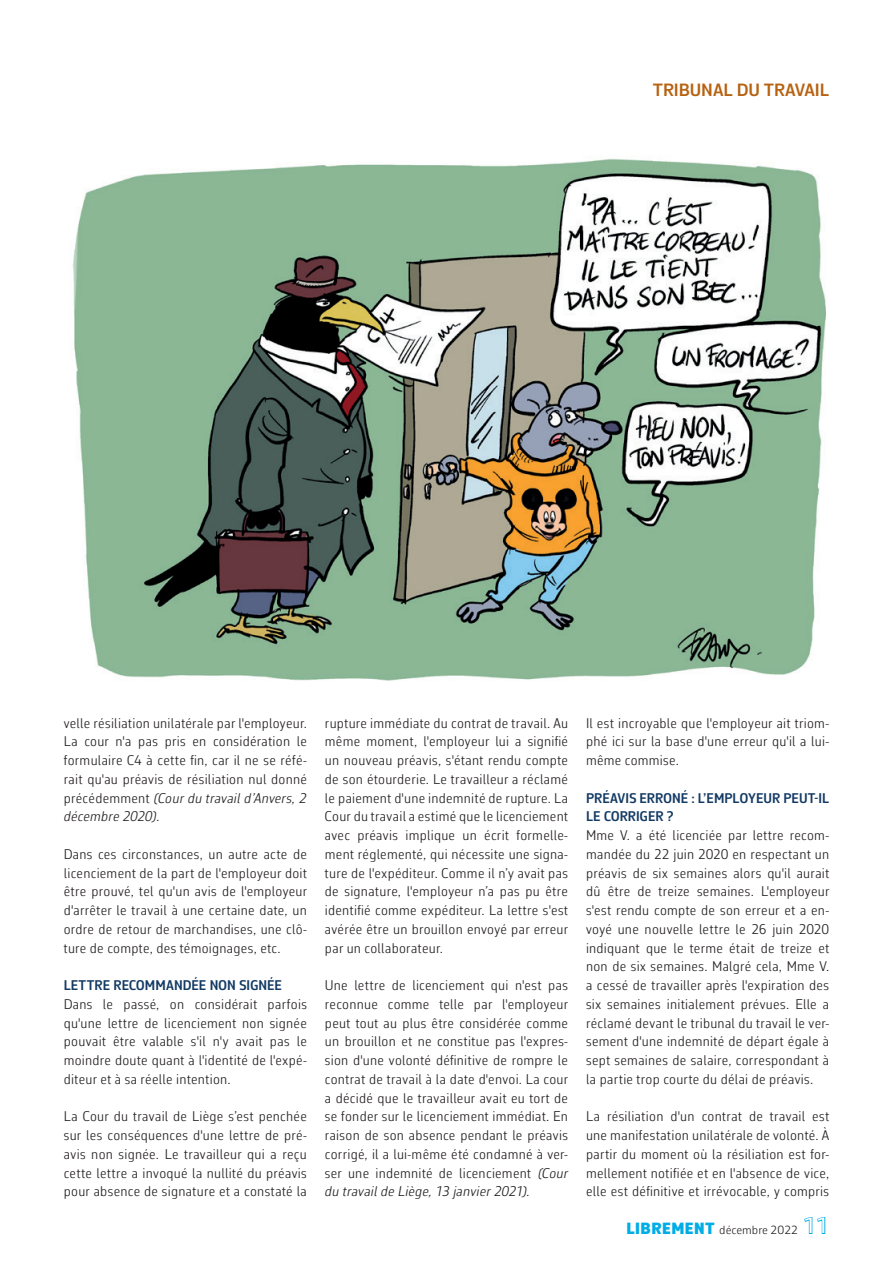
<style>
.page{position:relative;width:893px;height:1263px;background:#fff}
.page>*{position:absolute;margin:0;border:0;box-sizing:border-box;transform-origin:0 0}
.t1{font:600 18px "Corbeau Pro";color:#b66211}
.t2{font:300 14.25px/18.8px "Corbeau Con Pro";letter-spacing:.02em;color:#231f20;text-align:justify}
.t3{font:600 14.25px/18.8px "Corbeau Con Pro";letter-spacing:.01em;color:#133a64}
.t4{font:300 12px "Corbeau Pro";color:#231f20}
.s1{font-style:italic}
.s2{font-weight:900;font-size:16.5px;color:#00ade5}
.s3{font-weight:400;font-size:22.5px;color:#00ade5}
</style>
<div class="page">
<img style="left:72px;top:159px;width:755px;height:522px">
<p class="t1" style="left:653px;top:78px;width:178px">TRIBUNAL DU TRAVAIL</p>
<p class="t2" style="left:64px;top:713px;width:245px">velle résiliation unilatérale par l'employeur.<br>La cour n'a pas pris en considération le formulaire C4 à cette fin, car il ne se réfé&shy;rait qu'au préavis de résiliation nul donné précédemment <span class="s1">(Cour du travail d’Anvers, 2 décembre 2020).</span></p>
<p class="t2" style="left:64px;top:844px;width:245px">Dans ces circonstances, un autre acte de licenciement de la part de l'employeur doit être prouvé, tel qu'un avis de l'employeur d'arrêter le travail à une certaine date, un ordre de retour de marchandises, une clô&shy;ture de compte, des témoignages, etc.</p>
<p class="t3" style="left:64px;top:976px;width:220px">LETTRE RECOMMANDÉE NON SIGNÉE</p>
<p class="t2" style="left:64px;top:994px;width:245px">Dans le passé, on considérait parfois qu'une lettre de licenciement non signée pouvait être valable s'il n'y avait pas le moindre doute quant à l'identité de l'expé&shy;diteur et à sa réelle intention.</p>
<p class="t2" style="left:64px;top:1107px;width:245px">La Cour du travail de Liège s’est penchée sur les conséquences d'une lettre de pré&shy;avis non signée. Le travailleur qui a reçu cette lettre a invoqué la nullité du préavis pour absence de signature et a constaté la</p>
<p class="t2" style="left:325px;top:713px;width:245px">rupture immédiate du contrat de travail. Au même moment, l'employeur lui a signifié un nouveau préavis, s'étant rendu compte de son étourderie. Le travailleur a réclamé le paiement d'une indemnité de rupture. La Cour du travail a estimé que le licenciement avec préavis implique un écrit formelle&shy;ment réglementé, qui nécessite une signa&shy;ture de l'expéditeur. Comme il n’y avait pas de signature, l'employeur n’a pas pu être identifié comme expéditeur. La lettre s'est avérée être un brouillon envoyé par erreur par un collaborateur.</p>
<p class="t2" style="left:325px;top:976px;width:245px">Une lettre de licenciement qui n'est pas reconnue comme telle par l'employeur peut tout au plus être considérée comme un brouillon et ne constitue pas l'expres&shy;sion d'une volonté définitive de rompre le contrat de travail à la date d'envoi. La cour a décidé que le travailleur avait eu tort de se fonder sur le licenciement immédiat. En raison de son absence pendant le préavis corrigé, il a lui-même été condamné à ver&shy;ser une indemnité de licenciement <span class="s1">(Cour du travail de Liège, 13 janvier 2021).</span></p>
<p class="t2" style="left:586px;top:713px;width:245px">Il est incroyable que l'employeur ait triom&shy;phé ici sur la base d'une erreur qu'il a lui&shy;même commise.</p>
<p class="t3" style="left:586px;top:788px;width:245px">PRÉAVIS ERRONÉ : L’EMPLOYEUR PEUT-IL<br>LE CORRIGER ?</p>
<p class="t2" style="left:586px;top:826px;width:245px">Mme V. a été licenciée par lettre recom&shy;mandée du 22 juin 2020 en respectant un préavis de six semaines alors qu'il aurait dû être de treize semaines. L'employeur s'est rendu compte de son erreur et a en&shy;voyé une nouvelle lettre le 26 juin 2020 indiquant que le terme était de treize et non de six semaines. Malgré cela, Mme V. a cessé de travailler après l'expiration des six semaines initialement prévues. Elle a réclamé devant le tribunal du travail le ver&shy;sement d'une indemnité de départ égale à sept semaines de salaire, correspondant à la partie trop courte du délai de préavis.</p>
<p class="t2" style="left:586px;top:1107px;width:245px">La résiliation d'un contrat de travail est une manifestation unilatérale de volonté. À partir du moment où la résiliation est for&shy;mellement notifiée et en l'absence de vice, elle est définitive et irrévocable, y compris</p>
<p class="t4" style="left:626px;top:1222px;width:204px"><span class="s2">LIBREMENT</span> décembre 2022 <span class="s3">11</span></p>
</div>
